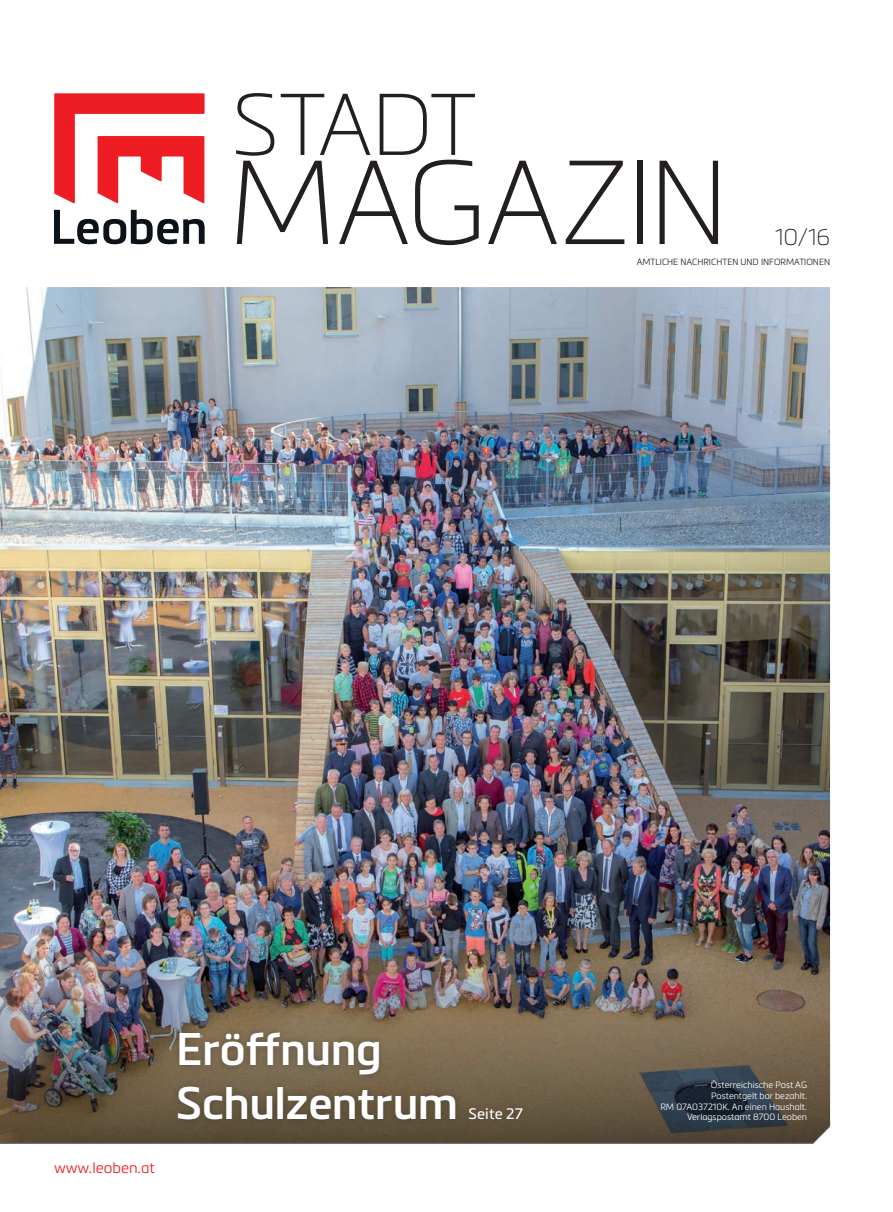
<style>
.page{position:relative;width:893px;height:1212px;background:#fff}
.page>*{position:absolute;margin:0;border:0;box-sizing:border-box;transform-origin:0 0}
.t1{font:117.15px "Metronic Pro Air";letter-spacing:-.01em;color:#231f20}
.t2{font:85.95px "Metronic Pro Air";letter-spacing:-.02em;color:#231f20}
.t3{font:600 45px/54px "Metronic Pro";letter-spacing:-.01em;color:#fff}
.t4{font:22.5px "Metronic Pro Air";color:#231f20}
.t5{font:300 15px "Metronic Pro";color:#ee1d23}
.t6{font:15px "Metronic Pro";letter-spacing:.01em;color:#fff}
.t7{font:300 9px/10.8px "Metronic Pro";color:#fff;text-align:right}
.t8{font:300 8.85px "Metronic Pro";color:#231f20}
</style>
<div class="page">
<svg style="left:54px;top:93px;width:151px;height:110px"></svg>
<svg style="left:54px;top:210px;width:151px;height:34px"></svg>
<img style="left:0;top:287px;width:830px;height:641px">
<img style="left:0;top:928px;width:830px;height:216px">
<div style="left:171px;top:1025px;width:359px;height:102px;background:#231f20;opacity:.4"></div>
<h2 class="t2" style="left:232px;top:66px;width:246px">STADT</h2>
<h1 class="t1" style="left:229px;top:122px;width:502px">MAGAZIN</h1>
<p class="t8" style="left:637px;top:256px;width:195px">AMTLICHE NACHRICHTEN UND INFORMATIONEN</p>
<h3 class="t4" style="left:775px;top:221px;width:56px">10/16</h3>
<h3 class="t5" style="left:54px;top:1157px;width:102px">www.leoben.at</h3>
<h3 class="t3" style="left:176px;top:1021px;width:283px">Eröffnung<br>Schulzentrum</h3>
<h3 class="t6" style="left:468px;top:1103px;width:56px">Seite 27</h3>
<p class="t7" style="left:660px;top:1079px;width:148px">Österreichische Post AG<br>Postentgelt bar bezahlt.<br>RM 07A037210K. An einen Haushalt.<br>Verlagspostamt 8700 Leoben</p>
</div>
